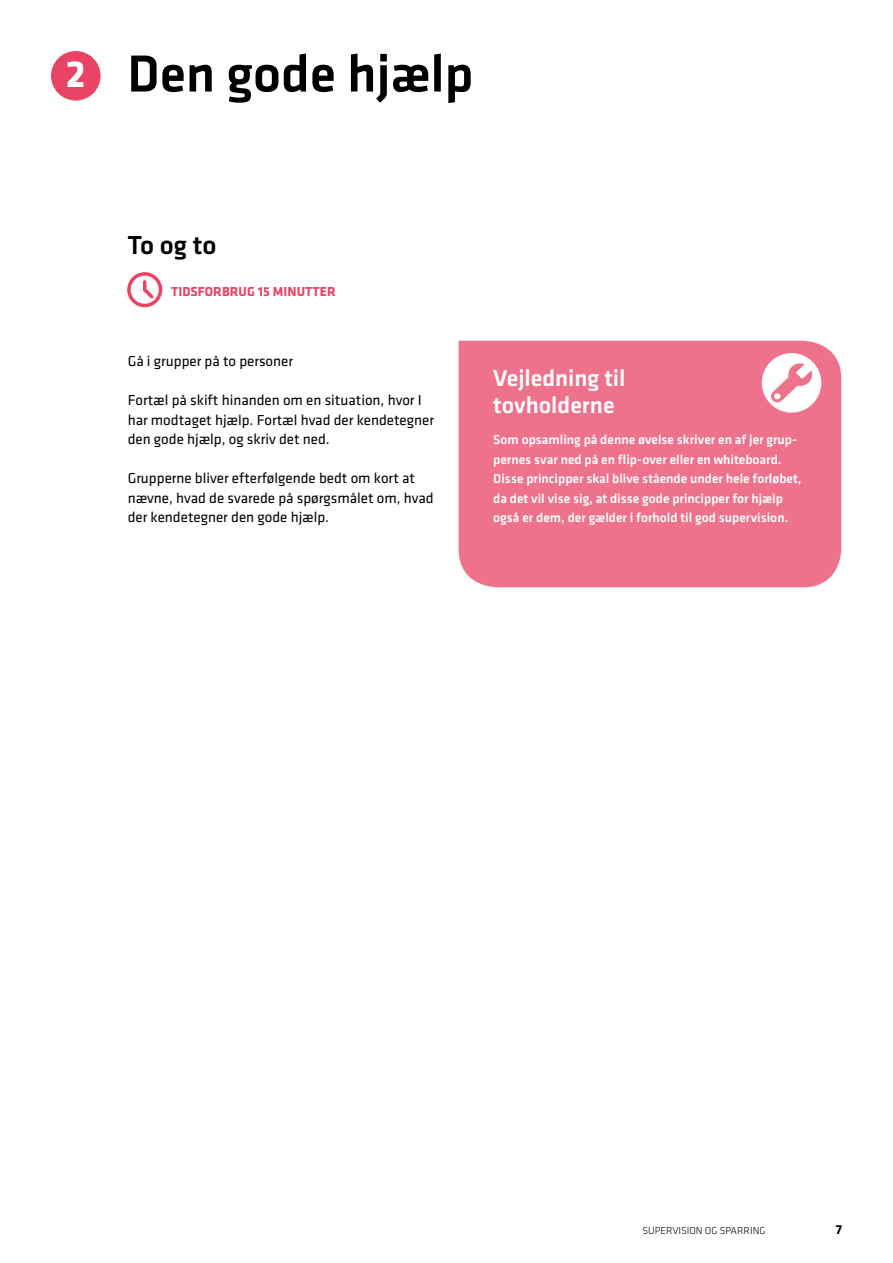
<style>
.page{position:relative;width:893px;height:1263px;background:#fff}
.page>*{position:absolute;margin:0;border:0;box-sizing:border-box;transform-origin:0 0}
.t1{font:500 54px "Klavika";color:#000}
.t2{font:700 39px "Klavika";color:#fff}
.t3{font:500 27px "Klavika";color:#000}
.t4{font:500 24px/27px "Klavika";color:#fff}
.t5{font:15px/19.5px "Klavika";color:#000}
.t6{font:500 13.5px/19.5px "Klavika";color:#fff}
.t7{font:700 13.5px "Klavika";letter-spacing:.005em;color:#e94365}
.t8{font:700 13.5px "Klavika";color:#000}
.t9{font:300 10.5px "Klavika";color:#000}
</style>
<div class="page">
<div style="left:459px;top:341px;width:382px;height:246px;background:#ee728b"></div>
<div style="left:51px;top:51px;width:50px;height:50px;background:#e94365;border-radius:50%"></div>
<svg style="left:127px;top:272px;width:35px;height:35px"></svg>
<svg style="left:762px;top:353px;width:59px;height:60px"></svg>
<h2 class="t2" style="left:66px;top:46px;width:21px">2</h2>
<h1 class="t1" style="left:127px;top:37px;width:348px">Den gode hjælp</h1>
<h3 class="t3" style="left:128px;top:227px;width:90px">To og to</h3>
<p class="t7" style="left:171px;top:282px;width:166px">TIDSFORBRUG 15 MINUTTER</p>
<p class="t5" style="left:128px;top:351px;width:167px">Gå i grupper på to personer</p>
<p class="t5" style="left:128px;top:390px;width:308px">Fortæl på skift hinanden om en situation, hvor I har modtaget hjælp. Fortæl hvad der kendetegner den gode hjælp, og skriv det ned.</p>
<p class="t5" style="left:128px;top:468px;width:308px">Grupperne bliver efterfølgende bedt om kort at nævne, hvad de svarede på spørgsmålet om, hvad der kendetegner den gode hjælp.</p>
<h3 class="t4" style="left:493px;top:363px;width:134px">Vejledning til tovholderne</h3>
<p class="t6" style="left:493px;top:429px;width:310px">Som opsamling på denne øvelse skriver en af jer grup&shy;pernes svar ned på en flip-over eller en whiteboard.<br>Disse principper skal blive stående under hele forløbet, da det vil vise sig, at disse gode principper for hjælp også er dem, der gælder i forhold til god supervision.</p>
<p class="t9" style="left:643px;top:1224px;width:124px">SUPERVISION OG SPARRING</p>
<p class="t8" style="left:836px;top:1220px;width:8px">7</p>
</div>
